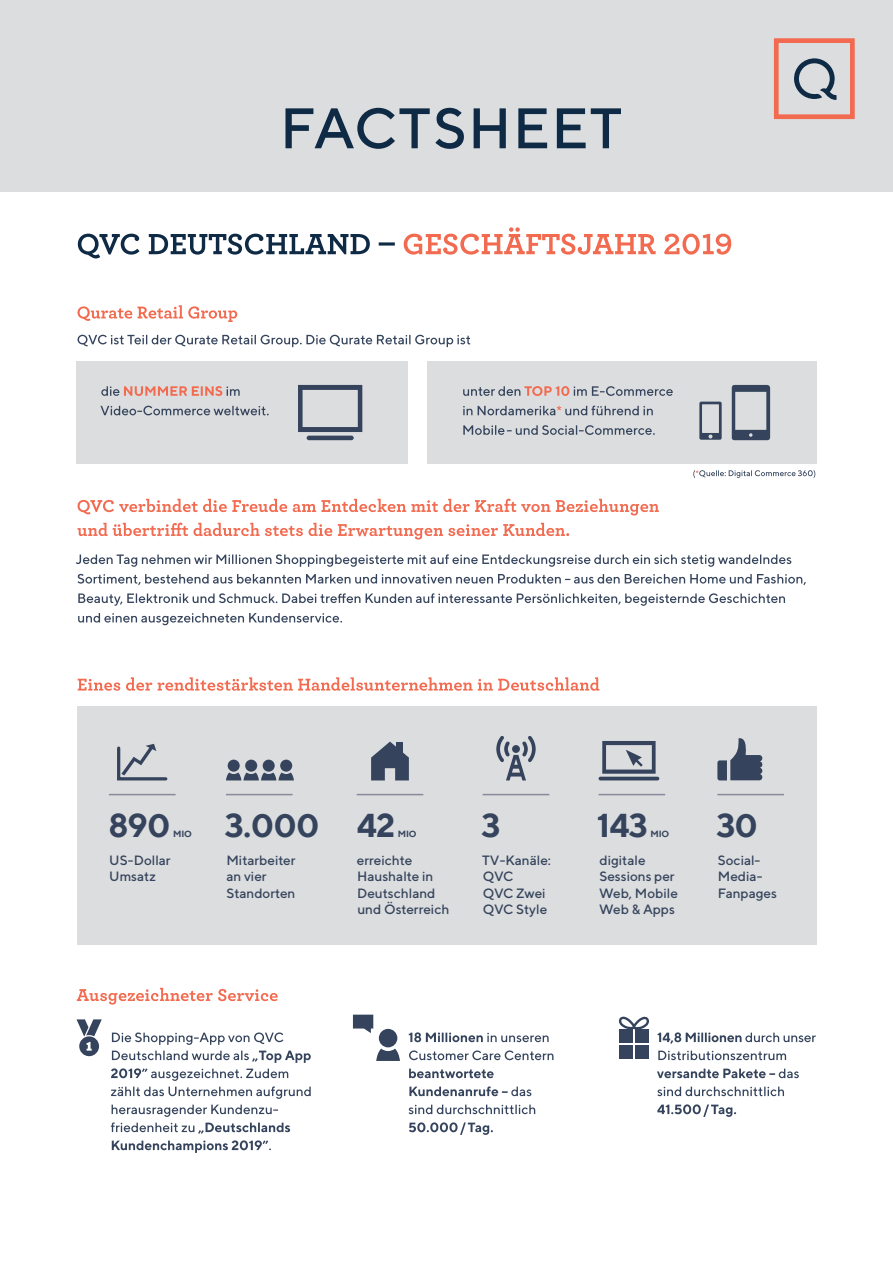
<style>
.page{position:relative;width:893px;height:1263px;background:#fff}
.page>*{position:absolute;margin:0;border:0;box-sizing:border-box;transform-origin:0 0}
.t1{font:700 33px "TT Norms";letter-spacing:-.02em;color:#35445c}
.t2{font:500 13.5px/16.5px "TT Norms";color:#35445c}
.t3{font:700 9px "TT Norms";letter-spacing:-.02em;color:#35445c}
</style>
<div class="page">
<div style="left:0;top:0;width:893px;height:191px;background:#dcdddf"></div>
<svg style="left:285px;top:108px;width:336px;height:41px"></svg>
<div style="left:77px;top:361px;width:331px;height:103px;background:#dcdddf"></div>
<div style="left:427px;top:361px;width:389px;height:103px;background:#dcdddf"></div>
<svg style="left:404px;top:227px;width:327px;height:28px"></svg>
<svg style="left:78px;top:234px;width:317px;height:24px"></svg>
<svg style="left:78px;top:335px;width:392px;height:12px"></svg>
<svg style="left:78px;top:305px;width:159px;height:17px"></svg>
<svg style="left:693px;top:470px;width:122px;height:8px"></svg>
<svg style="left:78px;top:613px;width:264px;height:12px"></svg>
<svg style="left:78px;top:593px;width:707px;height:13px"></svg>
<svg style="left:78px;top:574px;width:728px;height:11px"></svg>
<svg style="left:76px;top:554px;width:715px;height:13px"></svg>
<svg style="left:78px;top:523px;width:491px;height:16px"></svg>
<svg style="left:78px;top:499px;width:581px;height:16px"></svg>
<svg style="left:78px;top:677px;width:521px;height:14px"></svg>
<div style="left:77px;top:706px;width:739px;height:238px;background:#dcdddf"></div>
<svg style="left:100px;top:406px;width:169px;height:9px"></svg>
<svg style="left:101px;top:386px;width:139px;height:10px"></svg>
<svg style="left:298px;top:385px;width:64px;height:55px"></svg>
<svg style="left:463px;top:425px;width:192px;height:10px"></svg>
<svg style="left:463px;top:406px;width:190px;height:9px"></svg>
<svg style="left:463px;top:386px;width:210px;height:10px"></svg>
<svg style="left:732px;top:385px;width:38px;height:55px"></svg>
<svg style="left:699px;top:402px;width:23px;height:38px"></svg>
<svg style="left:77px;top:988px;width:201px;height:16px"></svg>
<svg style="left:657px;top:1104px;width:79px;height:13px"></svg>
<svg style="left:657px;top:1086px;width:127px;height:10px"></svg>
<svg style="left:657px;top:1068px;width:142px;height:10px"></svg>
<svg style="left:658px;top:1050px;width:128px;height:10px"></svg>
<svg style="left:657px;top:1032px;width:159px;height:12px"></svg>
<div style="left:635px;top:1029px;width:14px;height:14px;background:#35445c"></div>
<div style="left:619px;top:1029px;width:14px;height:14px;background:#35445c"></div>
<div style="left:619px;top:1045px;width:14px;height:14px;background:#35445c"></div>
<div style="left:635px;top:1045px;width:14px;height:14px;background:#35445c"></div>
<svg style="left:619px;top:1017px;width:30px;height:12px"></svg>
<svg style="left:409px;top:1122px;width:84px;height:13px"></svg>
<svg style="left:409px;top:1104px;width:126px;height:10px"></svg>
<svg style="left:409px;top:1086px;width:122px;height:10px"></svg>
<svg style="left:409px;top:1068px;width:85px;height:10px"></svg>
<svg style="left:409px;top:1050px;width:144px;height:10px"></svg>
<svg style="left:409px;top:1032px;width:140px;height:10px"></svg>
<svg style="left:376px;top:1048px;width:24px;height:13px"></svg>
<div style="left:379px;top:1029px;width:18px;height:18px;background:#35445c;border-radius:50%"></div>
<svg style="left:353px;top:1015px;width:20px;height:18px"></svg>
<hr style="left:109px;top:794px;width:67px;height:1px;background:#868b9c">
<svg style="left:117px;top:744px;width:51px;height:37px"></svg>
<hr style="left:483px;top:794px;width:66px;height:1px;background:#868b9c">
<svg style="left:496px;top:736px;width:40px;height:44px"></svg>
<hr style="left:357px;top:794px;width:66px;height:1px;background:#868b9c">
<svg style="left:371px;top:741px;width:38px;height:39px"></svg>
<div style="left:397px;top:743px;width:6px;height:12px;background:#35445c"></div>
<hr style="left:226px;top:794px;width:67px;height:1px;background:#868b9c">
<div style="left:228px;top:760px;width:12px;height:12px;background:#35445c;border-radius:50%"></div>
<div style="left:245px;top:760px;width:12px;height:12px;background:#35445c;border-radius:50%"></div>
<div style="left:263px;top:760px;width:12px;height:12px;background:#35445c;border-radius:50%"></div>
<svg style="left:226px;top:772px;width:68px;height:8px"></svg>
<div style="left:280px;top:760px;width:12px;height:12px;background:#35445c;border-radius:50%"></div>
<hr style="left:599px;top:794px;width:66px;height:1px;background:#868b9c">
<svg style="left:599px;top:741px;width:60px;height:39px"></svg>
<hr style="left:717px;top:794px;width:67px;height:1px;background:#868b9c">
<svg style="left:717px;top:738px;width:45px;height:42px"></svg>
<svg style="left:112px;top:1140px;width:159px;height:13px"></svg>
<svg style="left:111px;top:1032px;width:200px;height:102px"></svg>
<svg style="left:77px;top:1019px;width:25px;height:37px"></svg>
<svg style="left:774px;top:38px;width:81px;height:81px"></svg>
<h1 class="t1" style="left:109px;top:804px;width:63px">890</h1>
<p class="t3" style="left:173px;top:828px;width:20px">MIO</p>
<h1 class="t1" style="left:225px;top:804px;width:96px">3.000</h1>
<h1 class="t1" style="left:357px;top:804px;width:40px">42</h1>
<p class="t3" style="left:398px;top:828px;width:20px">MIO</p>
<h1 class="t1" style="left:482px;top:804px;width:20px">3</h1>
<h1 class="t1" style="left:597px;top:804px;width:52px">143</h1>
<p class="t3" style="left:650px;top:828px;width:20px">MIO</p>
<h1 class="t1" style="left:716px;top:804px;width:43px">30</h1>
<p class="t2" style="left:109px;top:851px;width:63px">US-Dollar<br>Umsatz</p>
<p class="t2" style="left:226px;top:851px;width:71px">Mitarbeiter an vier<br>Standorten</p>
<p class="t2" style="left:357px;top:851px;width:94px">erreichte<br>Haushalte in<br>Deutschland und Österreich</p>
<p class="t2" style="left:482px;top:851px;width:70px">TV-Kanäle:<br>QVC<br>QVC Zwei<br>QVC Style</p>
<p class="t2" style="left:599px;top:851px;width:80px">digitale<br>Sessions per<br>Web, Mobile<br>Web &amp; Apps</p>
<p class="t2" style="left:718px;top:851px;width:61px">Social-<br>Media-<br>Fanpages</p>
</div>
